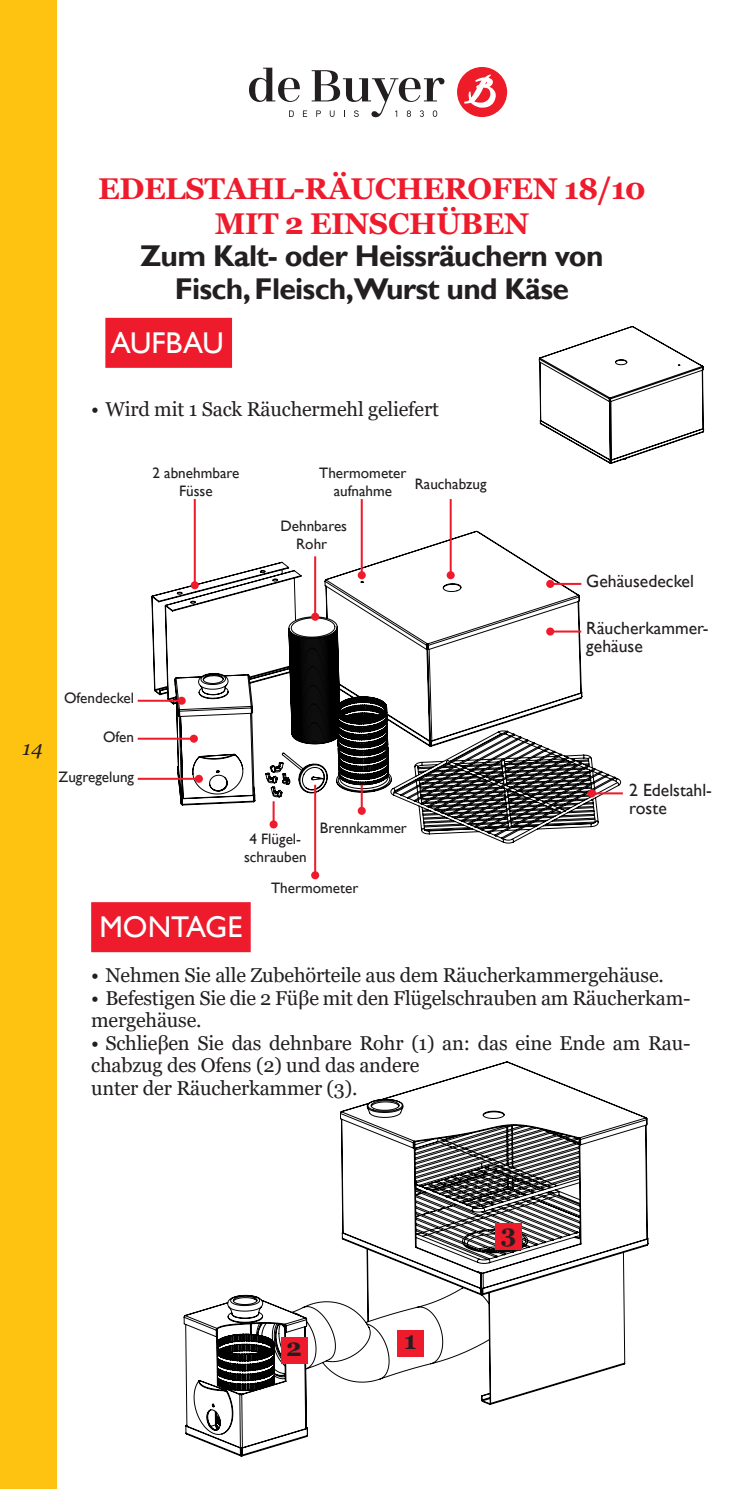
<style>
.page{position:relative;width:745px;height:1489px;background:#fff}
.page>*{position:absolute;margin:0;border:0;box-sizing:border-box;transform-origin:0 0}
.t1{font:700 30px/32.5px "Gill Sans";letter-spacing:-.025em;color:#231f20;text-align:center}
.t2{font:700 30px/35px "Georgia";letter-spacing:-.015em;color:#ee1b2c;text-align:center}
.t3{font:30px "Gill Sans";color:#fff}
.t4{font:700 25px "Georgia";color:#231f20}
.t5{font:20px/22.5px "Georgia";letter-spacing:-.01em;color:#231f20}
.t6{font:italic 20px "Georgia";color:#231f20}
.t7{font:17.75px/17.8px "Gill Sans";color:#231f20}
.t8{font:15.25px/17.8px "Gill Sans";color:#231f20;text-align:center}
</style>
<div class="page">
<div style="left:0;top:0;width:57px;height:1488px;background:#fec210"></div>
<div style="left:105px;top:318px;width:127px;height:50px;background:#ee1b2c"></div>
<div style="left:91px;top:902px;width:159px;height:50px;background:#ee1b2c"></div>
<svg style="left:151px;top:530px;width:469px;height:313px"></svg>
<hr style="left:550px;top:630px;width:31px;height:2px;background:#ee1b2c">
<div style="left:546px;top:627px;width:8px;height:8px;background:#ee1b2c;border-radius:50%"></div>
<hr style="left:550px;top:583px;width:31px;height:2px;background:#ee1b2c">
<div style="left:546px;top:580px;width:8px;height:8px;background:#ee1b2c;border-radius:50%"></div>
<hr style="left:360px;top:499px;width:2px;height:76px;background:#ee1b2c">
<div style="left:357px;top:571px;width:8px;height:8px;background:#ee1b2c;border-radius:50%"></div>
<hr style="left:194px;top:499px;width:2px;height:86px;background:#ee1b2c">
<div style="left:191px;top:581px;width:8px;height:8px;background:#ee1b2c;border-radius:50%"></div>
<hr style="left:449px;top:499px;width:2px;height:76px;background:#ee1b2c">
<div style="left:446px;top:571px;width:8px;height:8px;background:#ee1b2c;border-radius:50%"></div>
<hr style="left:314px;top:556px;width:2px;height:60px;background:#ee1b2c">
<div style="left:311px;top:612px;width:8px;height:8px;background:#ee1b2c;border-radius:50%"></div>
<hr style="left:360px;top:784px;width:2px;height:26px;background:#ee1b2c">
<div style="left:357px;top:806px;width:8px;height:8px;background:#ee1b2c;border-radius:50%"></div>
<hr style="left:138px;top:737px;width:56px;height:2px;background:#ee1b2c">
<div style="left:190px;top:734px;width:8px;height:8px;background:#ee1b2c;border-radius:50%"></div>
<hr style="left:138px;top:777px;width:61px;height:2px;background:#ee1b2c">
<div style="left:195px;top:774px;width:8px;height:8px;background:#ee1b2c;border-radius:50%"></div>
<hr style="left:138px;top:699px;width:43px;height:2px;background:#ee1b2c">
<svg style="left:177px;top:696px;width:9px;height:8px"></svg>
<hr style="left:314px;top:784px;width:2px;height:91px;background:#ee1b2c">
<div style="left:311px;top:871px;width:8px;height:8px;background:#ee1b2c;border-radius:50%"></div>
<hr style="left:272px;top:801px;width:2px;height:23px;background:#ee1b2c">
<div style="left:269px;top:820px;width:8px;height:8px;background:#ee1b2c;border-radius:50%"></div>
<hr style="left:591px;top:792px;width:31px;height:2px;background:#ee1b2c">
<div style="left:587px;top:789px;width:8px;height:8px;background:#ee1b2c;border-radius:50%"></div>
<svg style="left:183px;top:1061px;width:465px;height:395px"></svg>
<div style="left:495px;top:1223px;width:26px;height:26px;background:#ee1b2c"></div>
<div style="left:397px;top:1329px;width:26px;height:27px;background:#ee1b2c"></div>
<div style="left:281px;top:1336px;width:26px;height:27px;background:#ee1b2c"></div>
<svg style="left:538px;top:326px;width:165px;height:137px"></svg>
<div style="left:456px;top:67px;width:51px;height:50px;background:#ee1c28;border-radius:50%"></div>
<svg style="left:464px;top:74px;width:32px;height:34px"></svg>
<svg style="left:249px;top:68px;width:195px;height:49px"></svg>
<h1 class="t2" style="left:98px;top:171px;width:549px">EDELSTAHL-RÄUCHEROFEN 18/10<br>MIT 2 EINSCHÜBEN</h1>
<h1 class="t1" style="left:140px;top:241px;width:464px">Zum Kalt- oder Heissräuchern von<br>Fisch, Fleisch,Wurst und Käse</h1>
<h1 class="t3" style="left:111px;top:325px;width:114px">AUFBAU</h1>
<p class="t5" style="left:91px;top:398px;width:349px">• Wird mit 1 Sack Räuchermehl geliefert</p>
<p class="t6" style="left:23px;top:735px;width:21px">14</p>
<p class="t8" style="left:152px;top:464px;width:88px">2 abnehmbare<br>Füsse</p>
<p class="t8" style="left:319px;top:464px;width:89px">Thermometer aufnahme</p>
<p class="t8" style="left:414px;top:475px;width:73px">Rauchabzug</p>
<p class="t8" style="left:280px;top:517px;width:68px">Dehnbares<br>Rohr</p>
<p class="t8" style="left:64px;top:689px;width:71px">Ofendeckel</p>
<p class="t8" style="left:103px;top:727px;width:32px">Ofen</p>
<p class="t8" style="left:59px;top:768px;width:77px">Zugregelung</p>
<p class="t8" style="left:244px;top:830px;width:64px">4 Flügel&shy;schrauben</p>
<p class="t8" style="left:320px;top:818px;width:88px">Brennkammer</p>
<p class="t8" style="left:271px;top:878px;width:89px">Thermometer</p>
<p class="t7" style="left:586px;top:572px;width:109px">Gehäusedeckel</p>
<p class="t7" style="left:586px;top:620px;width:124px">Räucherkammer&shy;gehäuse</p>
<p class="t7" style="left:629px;top:781px;width:84px">2 Edelstahl&shy;roste</p>
<h1 class="t3" style="left:99px;top:909px;width:144px">MONTAGE</h1>
<p class="t5" style="left:91px;top:964px;width:574px">• Nehmen Sie alle Zubehörteile aus dem Räucherkammergehäuse.</p>
<p class="t5" style="left:91px;top:986px;width:600px">• Befestigen Sie die 2 Füβe mit den Flügelschrauben am Räucherkam&shy;mergehäuse.</p>
<p class="t5" style="left:91px;top:1031px;width:600px">• Schlieβen Sie das dehnbare Rohr (1) an: das eine Ende am Rau&shy;chabzug des Ofens (2) und das andere<br>unter der Räucherkammer (3).</p>
<p class="t4" style="left:286px;top:1330px;width:17px">2</p>
<p class="t4" style="left:404px;top:1323px;width:14px">1</p>
<p class="t4" style="left:500px;top:1217px;width:17px">3</p>
</div>
